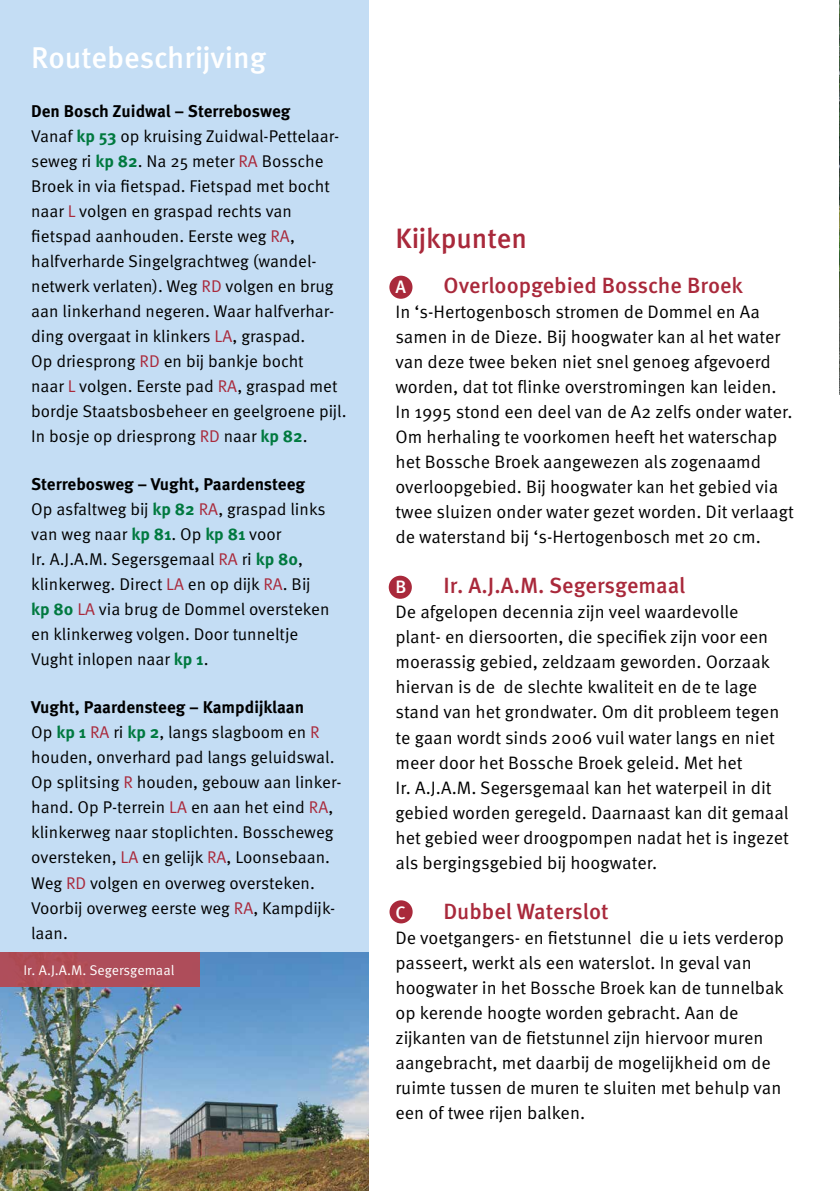
<style>
.page{position:relative;width:840px;height:1191px;background:#fff}
.page>*{position:absolute;margin:0;border:0;box-sizing:border-box;transform-origin:0 0}
.t1{font:500 30px "Meta Pro";letter-spacing:-.005em;color:#fff}
.t2{font:500 28px "Meta Pro";color:#a9293b}
.t3{font:500 22px "Meta Pro";color:#a9293b}
.t4{font:18px/25px "Meta Pro";color:#000}
.t5{font:500 18px "Meta Pro";color:#fff}
.t6{font:17px/25px "Meta Pro";color:#000}
.t7{font:14px "Meta Pro";color:#fff}
.s1{font-weight:700}
.s2{font-weight:700;color:#00793f}
.s3{color:#a9293b}
</style>
<div class="page">
<div style="left:389px;top:276px;width:23px;height:23px;background:#a9293b;border-radius:50%"></div>
<div style="left:388px;top:575px;width:23px;height:24px;background:#a9293b;border-radius:50%"></div>
<div style="left:389px;top:900px;width:23px;height:23px;background:#a9293b;border-radius:50%"></div>
<div style="left:0;top:0;width:369px;height:1191px;background:#c4ddf4"></div>
<img style="left:0;top:952px;width:369px;height:239px">
<div style="left:0;top:952px;width:199px;height:34px;background:#ae4d5a"></div>
<img style="left:839px;top:0;width:1px;height:394px">
<h1 class="t1" style="left:31px;top:39px;width:236px">Routebeschrijving</h1>
<p class="t6" style="left:31px;top:99px;width:317px"><span class="s1">Den Bosch Zuidwal – Sterrebosweg<br></span>Vanaf <span class="s2">kp 53</span> op kruising Zuidwal-Pettelaar&shy;seweg ri <span class="s2">kp 82</span>. Na 25 meter <span class="s3">RA</span> Bossche Broek in via fietspad. Fietspad met bocht naar <span class="s3">L</span> volgen en graspad rechts van fietspad aanhouden. Eerste weg <span class="s3">RA</span>, halfverharde Singelgrachtweg (wandel&shy;netwerk verlaten). Weg <span class="s3">RD</span> volgen en brug aan linkerhand negeren. Waar halfverhar&shy;ding overgaat in klinkers <span class="s3">LA</span>, graspad.<br>Op driesprong <span class="s3">RD</span> en bij bankje bocht<br>naar <span class="s3">L</span> volgen. Eerste pad <span class="s3">RA</span>, graspad met bordje Staatsbosbeheer en geelgroene pijl.<br>In bosje op driesprong <span class="s3">RD</span> naar <span class="s2">kp 82</span>.</p>
<p class="t6" style="left:31px;top:472px;width:300px"><span class="s1">Sterrebosweg – Vught, Paardensteeg </span>Op asfaltweg bij <span class="s2">kp 82</span> <span class="s3">RA</span>, graspad links van weg naar <span class="s2">kp 81</span>. Op <span class="s2">kp 81</span> voor<br>Ir. A.J.A.M. Segersgemaal <span class="s3">RA</span> ri <span class="s2">kp 80</span>, klinkerweg. Direct <span class="s3">LA</span> en op dijk <span class="s3">RA</span>. Bij <span class="s2">kp 80</span> <span class="s3">LA</span> via brug de Dommel oversteken en klinkerweg volgen. Door tunneltje Vught inlopen naar <span class="s2">kp 1</span>.</p>
<p class="t6" style="left:31px;top:695px;width:311px"><span class="s1">Vught, Paardensteeg – Kampdijklaan<br></span>Op <span class="s2">kp 1</span> <span class="s3">RA</span> ri <span class="s2">kp 2</span>, langs slagboom en <span class="s3">R </span>houden, onverhard pad langs geluidswal.<br>Op splitsing <span class="s3">R</span> houden, gebouw aan linker&shy;hand. Op P-terrein <span class="s3">LA</span> en aan het eind <span class="s3">RA</span>, klinkerweg naar stoplichten. Bosscheweg oversteken, <span class="s3">LA</span> en gelijk <span class="s3">RA</span>, Loonsebaan.<br>Weg <span class="s3">RD</span> volgen en overweg oversteken.<br>Voorbij overweg eerste weg <span class="s3">RA</span>, Kampdijk&shy;laan.</p>
<p class="t7" style="left:23px;top:961px;width:152px">Ir. A.J.A.M. Segersgemaal</p>
<h2 class="t2" style="left:395px;top:220px;width:133px">Kijkpunten</h2>
<p class="t5" style="left:395px;top:276px;width:12px">A</p>
<p class="t3" style="left:443px;top:272px;width:301px">Overloopgebied Bossche Broek</p>
<p class="t4" style="left:395px;top:300px;width:400px">In ‘s-Hertogenbosch stromen de Dommel en Aa samen in de Dieze. Bij hoogwater kan al het water van deze twee beken niet snel genoeg afgevoerd worden, dat tot flinke overstromingen kan leiden.<br>In 1995 stond een deel van de A2 zelfs onder water.<br>Om herhaling te voorkomen heeft het waterschap het Bossche Broek aangewezen als zogenaamd overloopgebied. Bij hoogwater kan het gebied via twee sluizen onder water gezet worden. Dit verlaagt de waterstand bij ‘s-Hertogenbosch met 20 cm.</p>
<p class="t5" style="left:395px;top:576px;width:12px">B</p>
<p class="t3" style="left:443px;top:572px;width:243px">Ir. A.J.A.M. Segersgemaal</p>
<p class="t4" style="left:395px;top:600px;width:394px">De afgelopen decennia zijn veel waardevolle<br>plant- en diersoorten, die specifiek zijn voor een moerassig gebied, zeldzaam geworden. Oorzaak hiervan is de de slechte kwaliteit en de te lage stand van het grondwater. Om dit probleem tegen te gaan wordt sinds 2006 vuil water langs en niet meer door het Bossche Broek geleid. Met het<br>Ir. A.J.A.M. Segersgemaal kan het waterpeil in dit gebied worden geregeld. Daarnaast kan dit gemaal het gebied weer droogpompen nadat het is ingezet als bergingsgebied bij hoogwater.</p>
<p class="t5" style="left:395px;top:901px;width:12px">C</p>
<p class="t3" style="left:443px;top:897px;width:166px">Dubbel Waterslot</p>
<p class="t4" style="left:395px;top:925px;width:390px">De voetgangers- en fietstunnel die u iets verderop passeert, werkt als een waterslot. In geval van hoogwater in het Bossche Broek kan de tunnelbak op kerende hoogte worden gebracht. Aan de zijkanten van de fietstunnel zijn hiervoor muren aangebracht, met daarbij de mogelijkheid om de ruimte tussen de muren te sluiten met behulp van een of twee rijen balken.</p>
</div>
